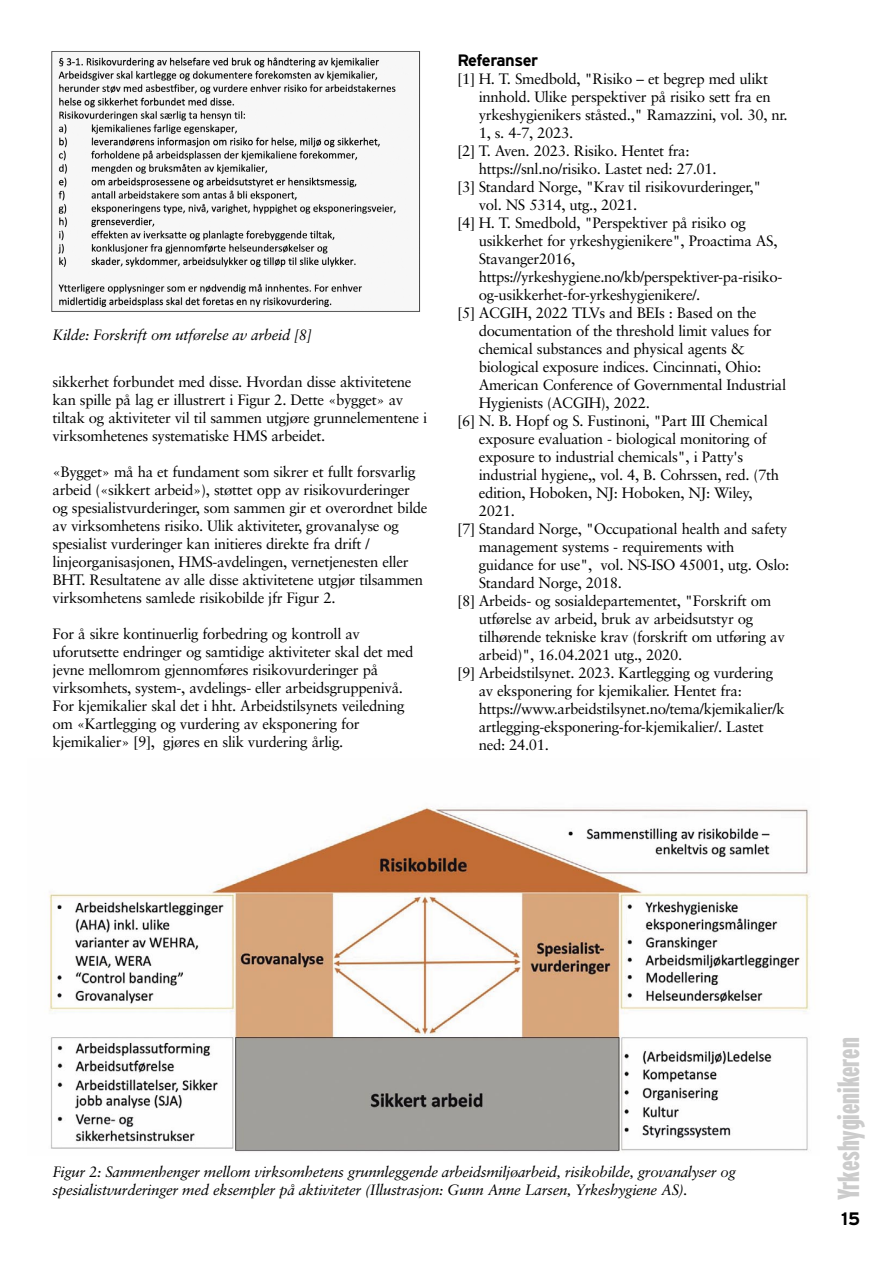
<style>
.page{position:relative;width:893px;height:1263px;background:#fff}
.page>*{position:absolute;margin:0;border:0;box-sizing:border-box;transform-origin:0 0}
.t1{font:900 extra-condensed 30.3px "Interstate";color:#ccc}
.t2{font:700 18px "Interstate";color:#000}
.t3{font:700 16.5px "Interstate";letter-spacing:-.03em;color:#000}
.t4{font:15px/18px "Sabon";letter-spacing:-.02em;color:#000}
.t5{font:italic 15px/18px "Sabon";letter-spacing:-.02em;color:#000}
</style>
<div class="page">
<img style="left:51px;top:51px;width:370px;height:261px">
<img style="left:49px;top:807px;width:761px;height:345px">
<p class="t5" style="left:53px;top:327px;width:261px">Kilde: Forskrift om utførelse av arbeid [8]</p>
<p class="t4" style="left:53px;top:374px;width:376px">sikkerhet forbundet med disse. Hvordan disse aktivitetene kan spille på lag er illustrert i Figur 2. Dette «bygget» av tiltak og aktiviteter vil til sammen utgjøre grunnelementene i virksomhetenes systematiske HMS arbeidet.</p>
<p class="t4" style="left:53px;top:464px;width:376px">«Bygget» må ha et fundament som sikrer et fullt forsvarlig arbeid («sikkert arbeid»), støttet opp av risikovurderinger og spesialistvurderinger, som sammen gir et overordnet bilde av virksomhetens risiko. Ulik aktiviteter, grovanalyse og spesialist vurderinger kan initieres direkte fra drift / linjeorganisasjonen, HMS-avdelingen, vernetjenesten eller BHT. Resultatene av alle disse aktivitetene utgjør tilsammen virksomhetens samlede risikobilde jfr Figur 2.</p>
<p class="t4" style="left:53px;top:626px;width:363px">For å sikre kontinuerlig forbedring og kontroll av uforutsette endringer og samtidige aktiviteter skal det med jevne mellomrom gjennomføres risikovurderinger på virksomhets, system-, avdelings- eller arbeidsgruppenivå.<br>For kjemikalier skal det i hht. Arbeidstilsynets veiledning om «Kartlegging og vurdering av eksponering for kjemikalier» [9], gjøres en slik vurdering årlig.</p>
<p class="t3" style="left:457px;top:54px;width:82px">Referanser</p>
<p class="t4" style="left:479px;top:71px;width:310px;text-indent:-21px">[1] H. T. Smedbold, "Risiko – et begrep med ulikt innhold. Ulike perspektiver på risiko sett fra en yrkeshygienikers ståsted.," Ramazzini, vol. 30, nr.<br>1, s. 4-7, 2023.</p>
<p class="t4" style="left:479px;top:143px;width:240px;text-indent:-21px">[2] T. Aven. 2023. Risiko. Hentet fra: https://snl.no/risiko. Lastet ned: 27.01.</p>
<p class="t4" style="left:479px;top:179px;width:284px;text-indent:-21px">[3] Standard Norge, "Krav til risikovurderinger," vol. NS 5314, utg., 2021.</p>
<p class="t4" style="left:479px;top:215px;width:305px;text-indent:-21px">[4] H. T. Smedbold, "Perspektiver på risiko og usikkerhet for yrkeshygienikere", Proactima AS, Stavanger2016, https://yrkeshygiene.no/kb/perspektiver-pa-risiko&shy;og-usikkerhet-for-yrkeshygienikere/.</p>
<p class="t4" style="left:479px;top:305px;width:309px;text-indent:-21px">[5] ACGIH, 2022 TLVs and BEIs : Based on the documentation of the threshold limit values for chemical substances and physical agents &amp; biological exposure indices. Cincinnati, Ohio:<br>American Conference of Governmental Industrial Hygienists (ACGIH), 2022.</p>
<p class="t4" style="left:479px;top:413px;width:302px;text-indent:-21px">[6] N. B. Hopf og S. Fustinoni, "Part III Chemical exposure evaluation - biological monitoring of exposure to industrial chemicals", i Patty's industrial hygiene,, vol. 4, B. Cohrssen, red. (7th edition, Hoboken, NJ: Hoboken, NJ: Wiley, 2021.</p>
<p class="t4" style="left:479px;top:521px;width:312px;text-indent:-21px">[7] Standard Norge, "Occupational health and safety management systems - requirements with guidance for use", vol. NS-ISO 45001, utg. Oslo:<br>Standard Norge, 2018.</p>
<p class="t4" style="left:479px;top:593px;width:308px;text-indent:-21px">[8] Arbeids- og sosialdepartementet, "Forskrift om utførelse av arbeid, bruk av arbeidsutstyr og tilhørende tekniske krav (forskrift om utføring av arbeid)", 16.04.2021 utg., 2020.</p>
<p class="t4" style="left:479px;top:665px;width:308px;text-indent:-21px">[9] Arbeidstilsynet. 2023. Kartlegging og vurdering av eksponering for kjemikalier. Hentet fra: https://www.arbeidstilsynet.no/tema/kjemikalier/k artlegging-eksponering-for-kjemikalier/. Lastet ned: 24.01.</p>
<p class="t5" style="left:53px;top:1164px;width:685px">Figur 2: Sammenhenger mellom virksomhetens grunnleggende arbeidsmiljøarbeid, risikobilde, grovanalyser og spesialistvurderinger med eksempler på aktiviteter (Illustrasjon: Gunn Anne Larsen, Yrkeshygiene AS).</p>
<p class="t1" style="left:837px;top:1200px;width:164px;rotate:-90deg">Yrkeshygienikeren</p>
<p class="t2" style="left:841px;top:1212px;width:20px">15</p>
</div>
